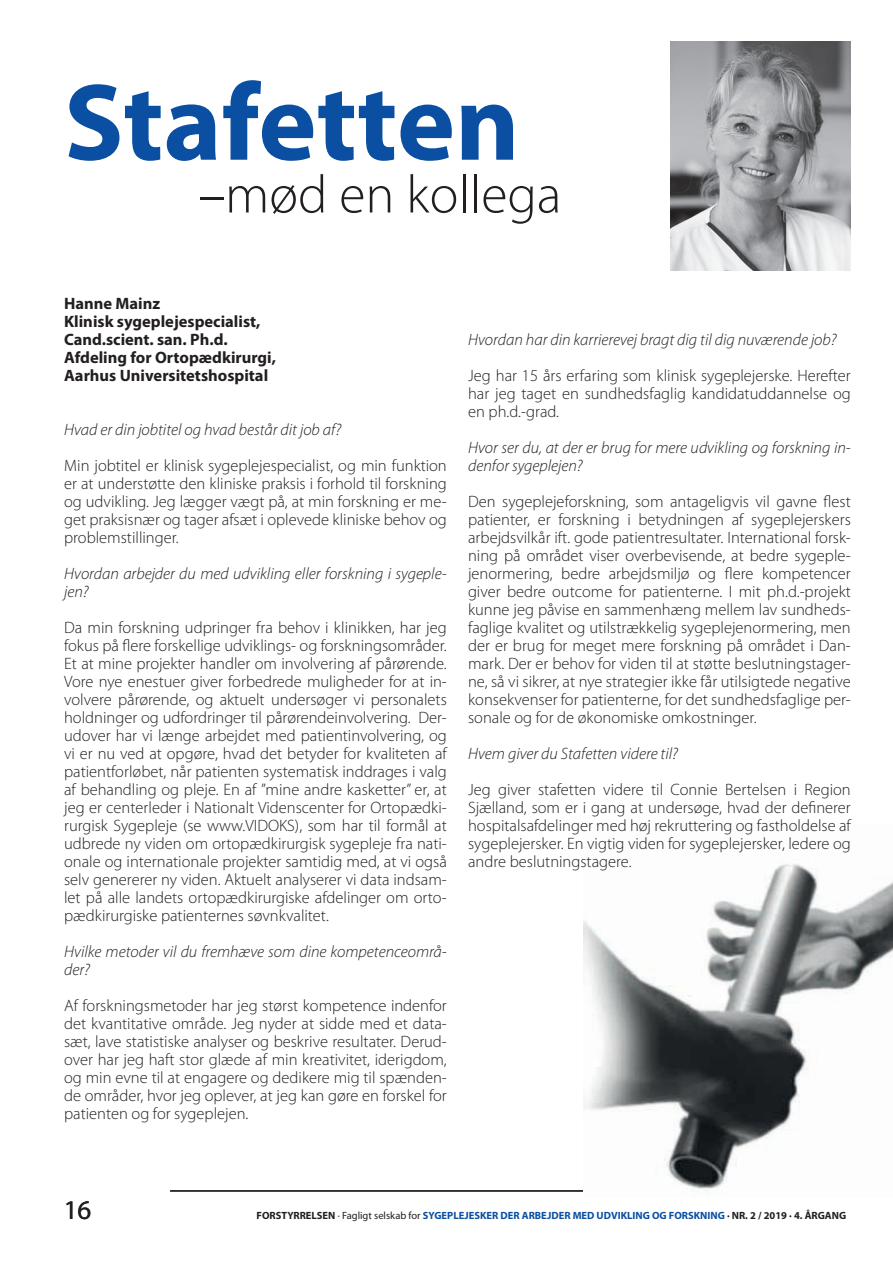
<style>
.page{position:relative;width:893px;height:1263px;background:#fff}
.page>*{position:absolute;margin:0;border:0;box-sizing:border-box;transform-origin:0 0}
.t1{font:700 110.25px "Myriad Pro";color:#0a4fa2}
.t2{font:300 54px "Myriad Pro";color:#231f20}
.t3{font:27px "Myriad Pro";color:#231f20}
.Brødtekst{font:300 16.5px/18px "Myriad Pro";color:#231f20;text-align:justify}
.Brødtekst-2{font:italic 300 16.5px/18px "Myriad Pro";color:#231f20}
.Brødtekst-3{font:700 16.5px "Myriad Pro";color:#231f20}
.t4{font:700 10.5px "Myriad Pro";color:#0a4fa2}
.s1{color:#231f20}
.s2{font-weight:400;color:#231f20}
</style>
<div class="page">
<hr style="left:170px;top:1191px;width:723px;height:1px;background:#231f20">
<img style="left:583px;top:864px;width:310px;height:328px">
<img style="left:671px;top:42px;width:180px;height:229px">
<p class="t1" style="left:64px;top:51px;width:457px">Stafetten</p>
<p class="t2" style="left:198px;top:162px;width:365px">–mød en kollega</p>
<p class="Brødtekst-3" style="left:64px;top:293px;width:98px">Hanne Mainz</p>
<p class="Brødtekst-3" style="left:64px;top:311px;width:198px">Klinisk sygeplejespecialist,</p>
<p class="Brødtekst-3" style="left:64px;top:329px;width:165px">Cand.scient. san. Ph.d.</p>
<p class="Brødtekst-3" style="left:64px;top:347px;width:213px">Afdeling for Ortopædkirurgi,</p>
<p class="Brødtekst-3" style="left:64px;top:365px;width:206px">Aarhus Universitetshospital</p>
<p class="Brødtekst-2" style="left:64px;top:420px;width:278px">Hvad er din jobtitel og hvad består dit job af?</p>
<p class="Brødtekst" style="left:64px;top:456px;width:384px">Min jobtitel er klinisk sygeplejespecialist, og min funktion er at understøtte den kliniske praksis i forhold til forskning og udvikling. Jeg lægger vægt på, at min forskning er me&shy;get praksisnær og tager afsæt i oplevede kliniske behov og problemstillinger.</p>
<p class="Brødtekst-2" style="left:64px;top:564px;width:384px">Hvordan arbejder du med udvikling eller forskning i sygeple&shy;jen?</p>
<p class="Brødtekst" style="left:64px;top:618px;width:384px">Da min forskning udpringer fra behov i klinikken, har jeg fokus på flere forskellige udviklings- og forskningsområder.<br>Et at mine projekter handler om involvering af pårørende.<br>Vore nye enestuer giver forbedrede muligheder for at in&shy;volvere pårørende, og aktuelt undersøger vi personalets holdninger og udfordringer til pårørendeinvolvering. Der&shy;udover har vi længe arbejdet med patientinvolvering, og vi er nu ved at opgøre, hvad det betyder for kvaliteten af patientforløbet, når patienten systematisk inddrages i valg af behandling og pleje. En af ”mine andre kasketter” er, at jeg er centerleder i Nationalt Videnscenter for Ortopædki&shy;rurgisk Sygepleje (se www.VIDOKS), som har til formål at udbrede ny viden om ortopædkirurgisk sygepleje fra nati&shy;onale og internationale projekter samtidig med, at vi også selv genererer ny viden. Aktuelt analyserer vi data indsam&shy;let på alle landets ortopædkirurgiske afdelinger om orto&shy;pædkirurgiske patienternes søvnkvalitet.</p>
<p class="Brødtekst-2" style="left:64px;top:942px;width:384px">Hvilke metoder vil du fremhæve som dine kompetenceområ&shy;der?</p>
<p class="Brødtekst" style="left:64px;top:996px;width:384px">Af forskningsmetoder har jeg størst kompetence indenfor det kvantitative område. Jeg nyder at sidde med et data&shy;sæt, lave statistiske analyser og beskrive resultater. Derud&shy;over har jeg haft stor glæde af min kreativitet, iderigdom, og min evne til at engagere og dedikere mig til spænden&shy;de områder, hvor jeg oplever, at jeg kan gøre en forskel for patienten og for sygeplejen.</p>
<p class="Brødtekst-2" style="left:468px;top:330px;width:370px">Hvordan har din karrierevej bragt dig til dig nuværende job?</p>
<p class="Brødtekst" style="left:468px;top:366px;width:384px">Jeg har 15 års erfaring som klinisk sygeplejerske. Herefter har jeg taget en sundhedsfaglig kandidatuddannelse og en ph.d.-grad.</p>
<p class="Brødtekst-2" style="left:468px;top:438px;width:384px">Hvor ser du, at der er brug for mere udvikling og forskning in&shy;denfor sygeplejen?</p>
<p class="Brødtekst" style="left:468px;top:492px;width:384px">Den sygeplejeforskning, som antageligvis vil gavne flest patienter, er forskning i betydningen af sygeplejerskers arbejdsvilkår ift. gode patientresultater. International forsk&shy;ning på området viser overbevisende, at bedre sygeple&shy;jenormering, bedre arbejdsmiljø og flere kompetencer giver bedre outcome for patienterne. I mit ph.d.-projekt kunne jeg påvise en sammenhæng mellem lav sundheds&shy;faglige kvalitet og utilstrækkelig sygeplejenormering, men der er brug for meget mere forskning på området i Dan&shy;mark. Der er behov for viden til at støtte beslutningstager&shy;ne, så vi sikrer, at nye strategier ikke får utilsigtede negative konsekvenser for patienterne, for det sundhedsfaglige per&shy;sonale og for de økonomiske omkostninger.</p>
<p class="Brødtekst-2" style="left:468px;top:744px;width:211px">Hvem giver du Stafetten videre til?</p>
<p class="Brødtekst" style="left:468px;top:780px;width:384px">Jeg giver stafetten videre til Connie Bertelsen i Region Sjælland, som er i gang at undersøge, hvad der definerer hospitalsafdelinger med høj rekruttering og fastholdelse af sygeplejersker. En vigtig viden for sygeplejersker, ledere og andre beslutningstagere.</p>
<h3 class="t3" style="left:64px;top:1193px;width:29px">16</h3>
<p class="t4" style="left:257px;top:1208px;width:591px"><span class="s1">FORSTYRRELSEN</span> <span class="s2">· Fagligt selskab for</span> SYGEPLEJESKER DER ARBEJDER MED UDVIKLING OG FORSKNING <span class="s1">· NR. 2 / 2019 · 4. ÅRGANG</span></p>
</div>
